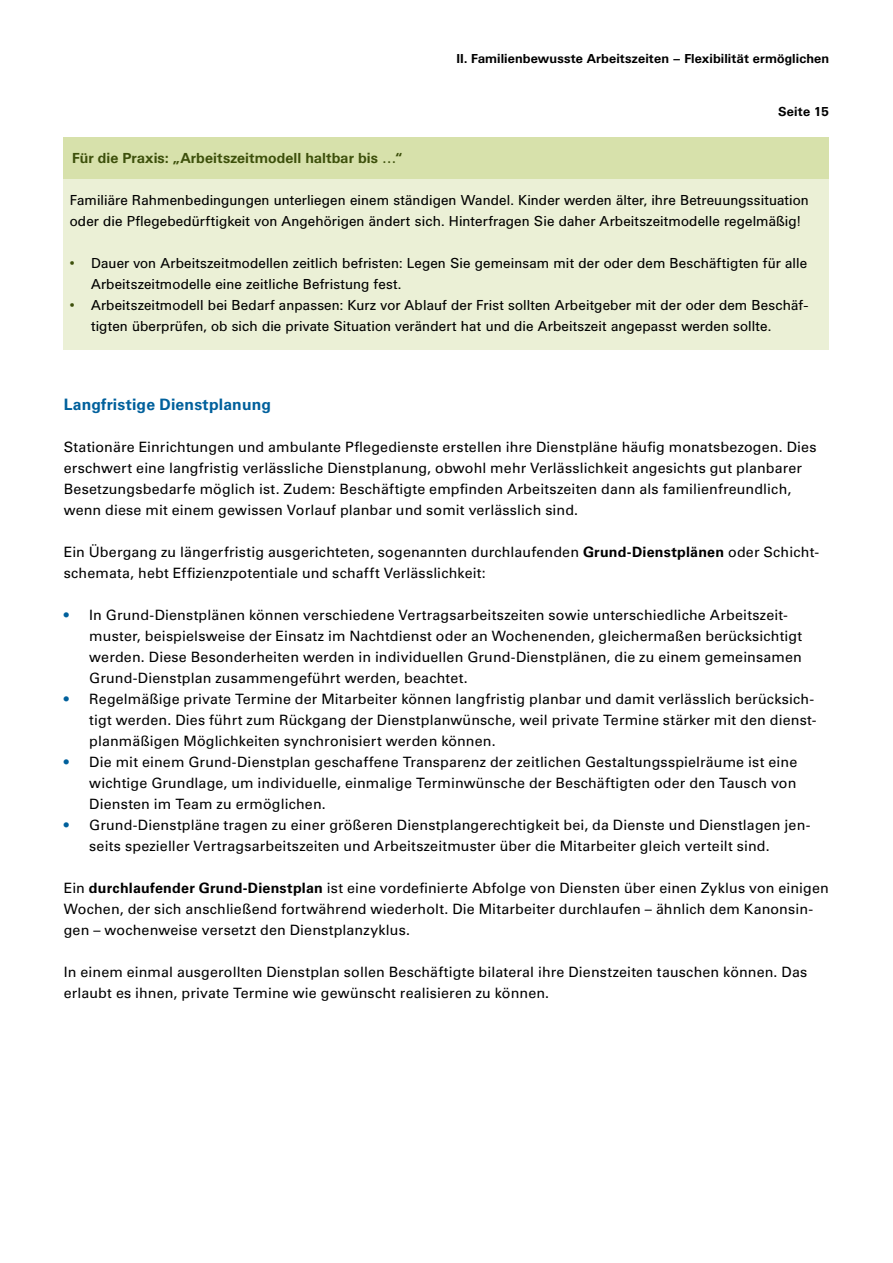
<style>
.page{position:relative;width:893px;height:1263px;background:#fff}
.page>*{position:absolute;margin:0;border:0;box-sizing:border-box;transform-origin:0 0}
.t1{font:700 15.75px "Univers LT Std";letter-spacing:.01em;color:#00609c}
.t2{font:14.25px/21px "Univers LT Std";letter-spacing:.01em;color:#000}
.t3{font:14.25px/21px "Univers BQ";letter-spacing:.005em;color:#000}
.t4{font:700 14.25px "Univers BQ";letter-spacing:.005em;color:#3d500b}
.t5{font:700 12.75px "Univers BQ";letter-spacing:.01em;color:#000}
.s1{color:#3d500b}
.s2{font-weight:700}
.s3{color:#00609c}
</style>
<div class="page">
<div style="left:64px;top:137px;width:765px;height:42px;background:#d7e1ab"></div>
<div style="left:64px;top:179px;width:765px;height:170px;background:#ebf0d6"></div>
<p class="t5" style="left:456px;top:51px;width:374px">II. Familienbewusste Arbeitszeiten – Flexibilität ermöglichen</p>
<p class="t5" style="left:778px;top:104px;width:52px">Seite 15</p>
<p class="t4" style="left:72px;top:150px;width:332px">Für die Praxis: „Arbeitszeitmodell haltbar bis …“</p>
<p class="t3" style="left:70px;top:190px;width:741px">Familiäre Rahmenbedingungen unterliegen einem ständigen Wandel. Kinder werden älter, ihre Betreuungssituation oder die Pflegebedürftigkeit von Angehörigen ändert sich. Hinterfragen Sie daher Arbeitszeitmodelle regelmäßig!</p>
<p class="t3" style="left:91px;top:253px;width:718px;text-indent:-21px"><span class="s1">•</span> Dauer von Arbeitszeitmodellen zeitlich befristen: Legen Sie gemeinsam mit der oder dem Beschäftigten für alle<br>Arbeitszeitmodelle eine zeitliche Befristung fest.</p>
<p class="t3" style="left:91px;top:295px;width:719px;text-indent:-21px"><span class="s1">•</span> Arbeitszeitmodell bei Bedarf anpassen: Kurz vor Ablauf der Frist sollten Arbeitgeber mit der oder dem Beschäf&shy;tigten überprüfen, ob sich die private Situation verändert hat und die Arbeitszeit angepasst werden sollte.</p>
<p class="t1" style="left:64px;top:395px;width:209px">Langfristige Dienstplanung</p>
<p class="t2" style="left:64px;top:437px;width:754px">Stationäre Einrichtungen und ambulante Pflegedienste erstellen ihre Dienstpläne häufig monatsbezogen. Dies erschwert eine langfristig verlässliche Dienstplanung, obwohl mehr Verlässlichkeit angesichts gut planbarer Besetzungsbedarfe möglich ist. Zudem: Beschäftigte empfinden Arbeitszeiten dann als familienfreundlich, wenn diese mit einem gewissen Vorlauf planbar und somit verlässlich sind.</p>
<p class="t2" style="left:64px;top:542px;width:757px">Ein Übergang zu längerfristig ausgerichteten, sogenannten durchlaufenden <span class="s2">Grund-Dienstplänen</span> oder Schicht&shy;schemata, hebt Effizienzpotentiale und schafft Verlässlichkeit:</p>
<p class="t2" style="left:89px;top:605px;width:714px;text-indent:-26px"><span class="s3">•</span> In Grund-Dienstplänen können verschiedene Vertragsarbeitszeiten sowie unterschiedliche Arbeitszeit&shy;muster, beispielsweise der Einsatz im Nachtdienst oder an Wochenenden, gleichermaßen berücksichtigt werden. Diese Besonderheiten werden in individuellen Grund-Dienstplänen, die zu einem gemeinsamen Grund-Dienstplan zusammengeführt werden, beachtet.</p>
<p class="t2" style="left:89px;top:689px;width:729px;text-indent:-26px"><span class="s3">•</span> Regelmäßige private Termine der Mitarbeiter können langfristig planbar und damit verlässlich berücksich&shy;tigt werden. Dies führt zum Rückgang der Dienstplanwünsche, weil private Termine stärker mit den dienst&shy;planmäßigen Möglichkeiten synchronisiert werden können.</p>
<p class="t2" style="left:89px;top:752px;width:709px;text-align:justify;text-indent:-26px"><span class="s3">•</span> Die mit einem Grund-Dienstplan geschaffene Transparenz der zeitlichen Gestaltungsspielräume ist eine wichtige Grundlage, um individuelle, einmalige Terminwünsche der Beschäftigten oder den Tausch von Diensten im Team zu ermöglichen.</p>
<p class="t2" style="left:89px;top:815px;width:723px;text-indent:-26px"><span class="s3">•</span> Grund-Dienstpläne tragen zu einer größeren Dienstplangerechtigkeit bei, da Dienste und Dienstlagen jen&shy;seits spezieller Vertragsarbeitszeiten und Arbeitszeitmuster über die Mitarbeiter gleich verteilt sind.</p>
<p class="t2" style="left:64px;top:878px;width:767px">Ein <span class="s2">durchlaufender Grund-Dienstplan</span> ist eine vordefinierte Abfolge von Diensten über einen Zyklus von einigen<br>Wochen, der sich anschließend fortwährend wiederholt. Die Mitarbeiter durchlaufen – ähnlich dem Kanonsin&shy;gen – wochenweise versetzt den Dienstplanzyklus.</p>
<p class="t2" style="left:64px;top:962px;width:745px">In einem einmal ausgerollten Dienstplan sollen Beschäftigte bilateral ihre Dienstzeiten tauschen können. Das erlaubt es ihnen, private Termine wie gewünscht realisieren zu können.</p>
</div>
